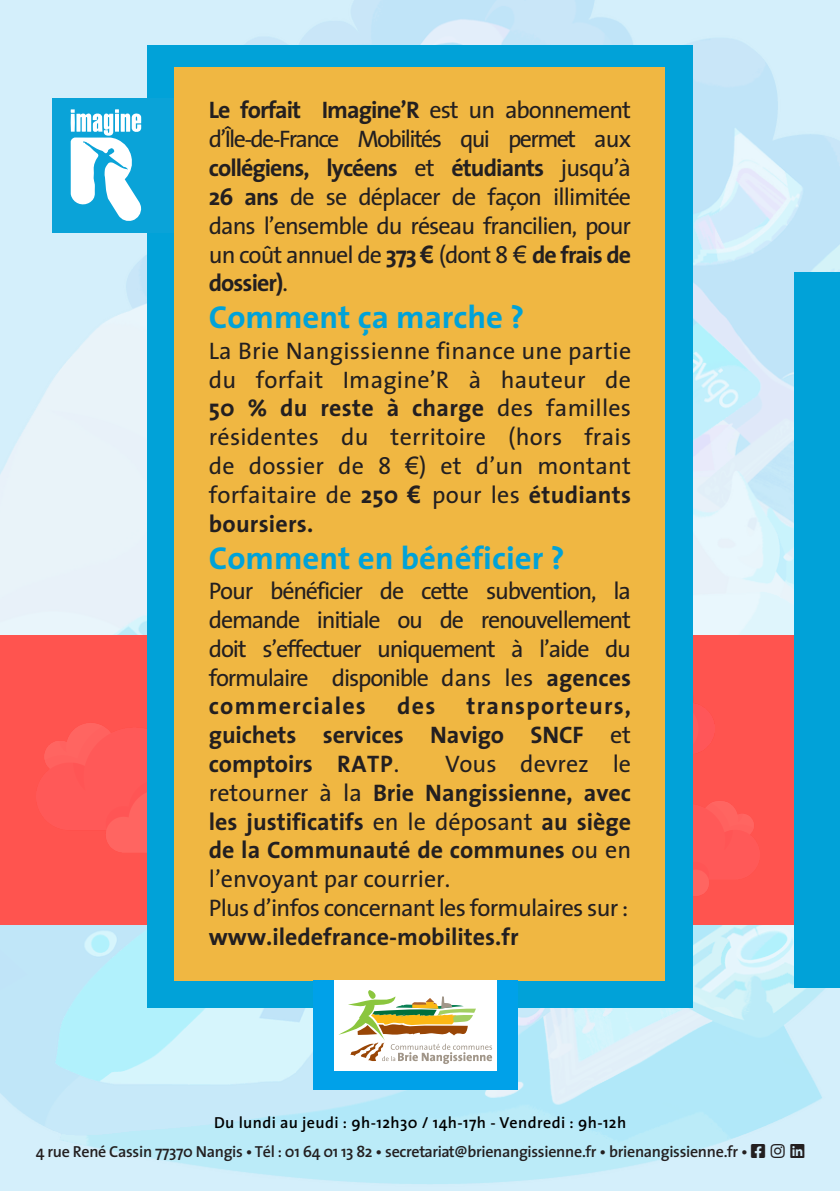
<style>
.page{position:relative;width:840px;height:1191px;background:#fff}
.page>*{position:absolute;margin:0;border:0;box-sizing:border-box;transform-origin:0 0}
.t1{font:700 32px "The Sans";color:#01a2d8}
.t2{font:24px/28.8px "The Sans";letter-spacing:-.035em;color:#231f20;text-align:justify}
.t3{font:700 24px/28.8px "The Sans";color:#231f20;text-align:justify}
.t4{font:600 16px "The Sans";letter-spacing:-.02em;color:#231f20}
.t5{font:600 16px "The Sans";letter-spacing:.025em;color:#000}
.t6{font:16px "Font Awesome 5 Brands";color:#231f20}
.s1{font-weight:700}
.s2{font-family:"Arial";font-weight:700}
.s3{font-family:"Arial"}
.s4{font-weight:400}
</style>
<div class="page">
<img style="left:0;top:0;width:839px;height:1191px">
<div style="left:0;top:635px;width:839px;height:289px;background:#ff544f"></div>
<img style="left:692px;top:801px;width:67px;height:125px">
<img style="left:44px;top:723px;width:103px;height:130px">
<img style="left:692px;top:604px;width:21px;height:214px">
<div style="left:147px;top:45px;width:545px;height:962px;background:#01a2d8"></div>
<div style="left:175px;top:67px;width:489px;height:913px;background:#f0b742"></div>
<div style="left:794px;top:272px;width:45px;height:715px;background:#01a2d8"></div>
<div style="left:312px;top:980px;width:205px;height:109px;background:#00a1e9"></div>
<div style="left:333px;top:980px;width:163px;height:90px;background:#fff"></div>
<svg style="left:338px;top:990px;width:154px;height:74px"></svg>
<div style="left:52px;top:99px;width:121px;height:134px;background:#0aa3d8"></div>
<svg style="left:71px;top:109px;width:70px;height:112px"></svg>
<svg style="left:750px;top:1144px;width:14px;height:14px"></svg>
<svg style="left:770px;top:1144px;width:33px;height:14px"></svg>
<p class="t2" style="left:209px;top:95px;width:423px"><span class="s1">Le forfait Imagine’R</span> est un abonnement d’Île-de-France Mobilités qui permet aux <span class="s1">collégiens, lycéens</span> et <span class="s1">étudiants</span> jusqu’à <span class="s1">26 ans</span> de se déplacer de façon illimitée dans l’ensemble du réseau francilien, pour un coût annuel de <span class="s1">373</span> <span class="s2">€</span> (dont 8 <span class="s3">€</span> <span class="s1">de frais de dossier)</span>.</p>
<p class="t1" style="left:209px;top:291px;width:317px">Comment ça marche ?</p>
<p class="t2" style="left:209px;top:335px;width:423px">La Brie Nangissienne finance une partie du forfait Imagine’R à hauteur de <span class="s1">50 % du reste à charge</span> des familles résidentes du territoire (hors frais de dossier de 8 <span class="s3">€</span>) et d’un montant forfaitaire de <span class="s1">250</span> <span class="s2">€</span> pour les <span class="s1">étudiants boursiers.</span></p>
<p class="t1" style="left:209px;top:531px;width:357px">Comment en bénéficier ?</p>
<p class="t2" style="left:209px;top:576px;width:423px">Pour bénéficier de cette subvention, la demande initiale ou de renouvellement doit s’effectuer uniquement à l’aide du formulaire disponible dans les <span class="s1">agences commerciales</span></p>
<p class="t3" style="left:397px;top:691px;width:40px">des</p>
<p class="t3" style="left:209px;top:691px;width:423px;text-indent:258px">transporteurs, guichets services Navigo SNCF <span class="s4">et </span>comptoirs RATP<span class="s4">.</span></p>
<p class="t3" style="left:209px;top:749px;width:423px;text-indent:236px"><span class="s4">Vous devrez le retourner à la</span> Brie Nangissienne, avec les justificatifs <span class="s4">en le déposant</span> au siège de la Communauté de communes <span class="s4">ou en l’envoyant par courrier.</span></p>
<p class="t2" style="left:209px;top:893px;width:421px">Plus d’infos concernant les formulaires sur :</p>
<p class="t3" style="left:209px;top:921px;width:311px">www.iledefrance-mobilites.fr</p>
<p class="t5" style="left:214px;top:1109px;width:413px">Du lundi au jeudi : 9h-12h30 / 14h-17h - Vendredi : 9h-12h</p>
<p class="t4" style="left:36px;top:1137px;width:713px">4 rue René Cassin 77370 Nangis • Tél : 01 64 01 13 82 • secretariat@brienangissienne.fr • brienangissienne.fr •</p>
<p class="t6" style="left:770px;top:1143px;width:35px">■▲▼ ●■■</p>
</div>
